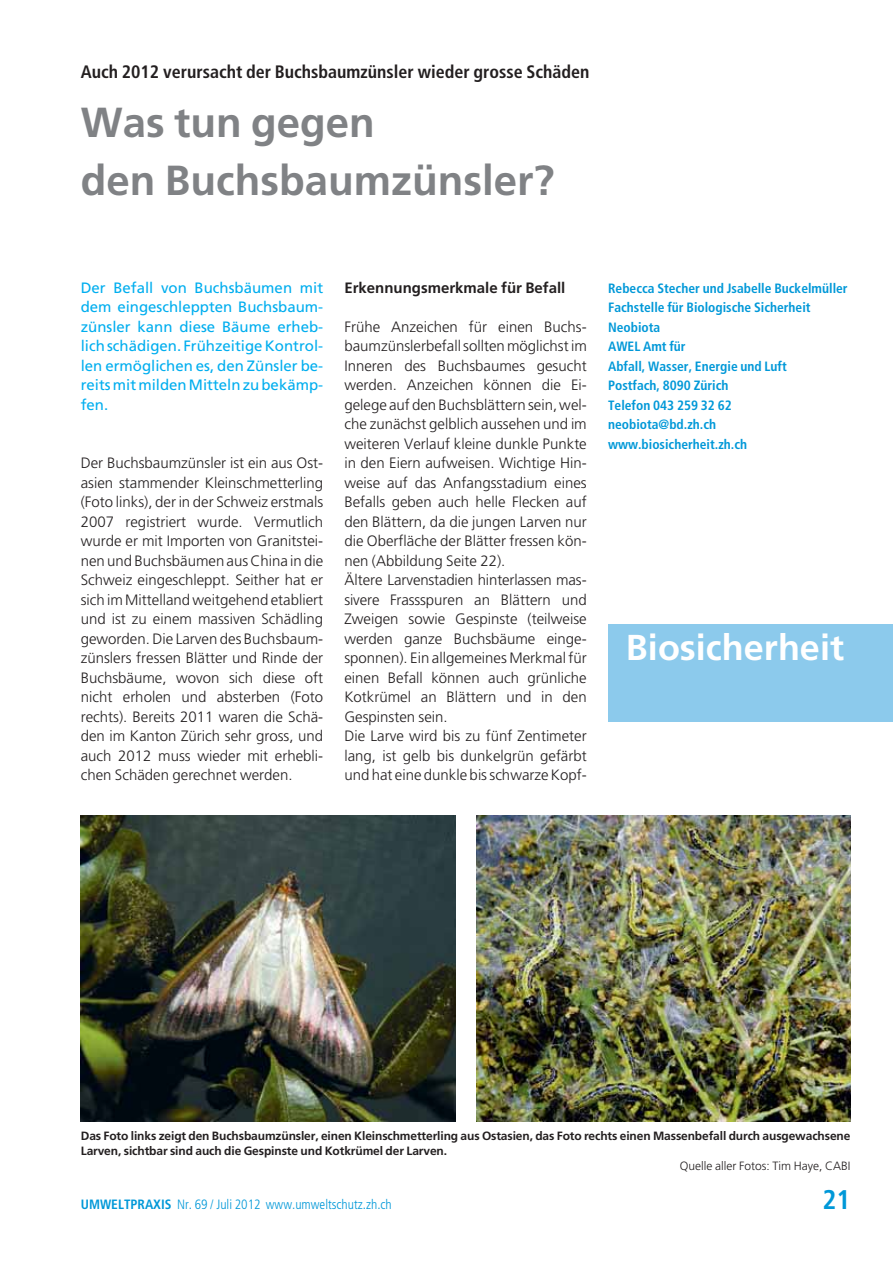
<style>
.page{position:relative;width:893px;height:1263px;background:#fff}
.page>*{position:absolute;margin:0;border:0;box-sizing:border-box;transform-origin:0 0}
.t1{font:700 42px/58.5px "Frutiger LT Std";color:#808285}
.t2{font:700 36px "Frutiger LT Std";color:#fff}
.t3{font:700 condensed 27px "Frutiger LT Std";color:#0098d8}
.t4{font:700 condensed 18px "Frutiger LT Std";color:#231f20}
.t5{font:300 15px/19.5px "Frutiger LT Std";color:#231f20;text-align:justify}
.t6{font:15px/19.5px "Frutiger LT Std";color:#00aeef;text-align:justify}
.t7{font:700 15px "Frutiger LT Std";color:#231f20}
.t8{font:700 condensed 13.5px/19.5px "Frutiger LT Std";color:#0098d8}
.t9{font:300 condensed 13.5px "Frutiger LT Std";color:#0098d8}
.t10{font:700 12px/15px "Frutiger LT Std";letter-spacing:-.01em;color:#231f20}
.t11{font:300 12px "Frutiger LT Std";color:#231f20}
.s1{font-weight:700}
</style>
<div class="page">
<div style="left:608px;top:624px;width:285px;height:97px;background:#8ccaec"></div>
<img style="left:81px;top:815px;width:374px;height:306px">
<img style="left:476px;top:815px;width:374px;height:306px">
<p class="t4" style="left:81px;top:63px;width:510px">Auch 2012 verursacht der Buchsbaumzünsler wieder grosse Schäden</p>
<h1 class="t1" style="left:81px;top:95px;width:475px">Was tun gegen<br>den Buchsbaumzünsler?</h1>
<p class="t6" style="left:81px;top:278px;width:244px">Der Befall von Buchsbäumen mit dem eingeschleppten Buchsbaum&shy;zünsler kann diese Bäume erheb&shy;lich schädigen. Frühzeitige Kontrol&shy;len ermöglichen es, den Zünsler be&shy;reits mit milden Mitteln zu bekämp&shy;fen.</p>
<p class="t5" style="left:81px;top:454px;width:244px">Der Buchsbaumzünsler ist ein aus Ost - asien stammender Kleinschmetterling (Foto links), der in der Schweiz erstmals 2007 registriert wurde. Vermutlich wurde er mit Importen von Granitstei&shy;nen und Buchsbäumen aus China in die Schweiz eingeschleppt. Seither hat er sich im Mittelland weitgehend etabliert und ist zu einem massiven Schädling geworden. Die Larven des Buchsbaum&shy;zünslers fressen Blätter und Rinde der Buchsbäume, wovon sich diese oft nicht erholen und absterben (Foto rechts). Bereits 2011 waren die Schä&shy;den im Kanton Zürich sehr gross, und auch 2012 muss wieder mit erhebli&shy;chen Schäden gerechnet werden.</p>
<p class="t7" style="left:344px;top:280px;width:222px">Erkennungsmerkmale für Befall</p>
<p class="t5" style="left:344px;top:317px;width:244px;text-align:left">Frühe Anzeichen für einen Buchs&shy;baumzünslerbefall sollten möglichst im Inneren des Buchsbaumes gesucht werden. Anzeichen können die Ei - gelege auf den Buchsblättern sein, wel&shy;che zunächst gelblich aussehen und im weiteren Verlauf kleine dunkle Punkte in den Eiern aufweisen. Wichtige Hin&shy;weise auf das Anfangsstadium eines Befalls geben auch helle Flecken auf den Blättern, da die jungen Larven nur die Oberfläche der Blätter fressen kön&shy;nen (Abbildung Seite 22).<br>Ältere Larvenstadien hinterlassen mas&shy;sivere Frass spuren an Blättern und Zweigen sowie Gespinste (teilweise werden ganze Buchsbäume einge&shy;sponnen). Ein allgemeines Merkmal für einen Befall können auch grünliche Kotkrümel an Blättern und in den Gespins ten sein.<br>Die Larve wird bis zu fünf Zentimeter lang, ist gelb bis dunkelgrün gefärbt und hat eine dunkle bis schwarze Kopf-</p>
<p class="t8" style="left:608px;top:279px;width:241px">Rebecca Stecher und Jsabelle Buckelmüller<br>Fachstelle für Biologische Sicherheit<br>Neobiota<br>AWEL Amt für<br>Abfall, Wasser, Energie und Luft<br>Postfach, 8090 Zürich<br>Telefon 043 259 32 62<br>neobiota@bd.zh.ch www.biosicherheit.zh.ch</p>
<h2 class="t2" style="left:626px;top:630px;width:220px">Biosicherheit</h2>
<p class="t10" style="left:81px;top:1129px;width:771px">Das Foto links zeigt den Buchsbaumzünsler, einen Kleinschmetterling aus Ostasien, das Foto rechts einen Massenbefall durch ausgewachsene<br>Larven, sichtbar sind auch die Gespinste und Kotkrümel der Larven.</p>
<p class="t11" style="left:680px;top:1160px;width:172px">Quelle aller Fotos: Tim Haye, CABI</p>
<p class="t9" style="left:81px;top:1198px;width:313px"><span class="s1">UMWELTPRAXIS</span> Nr. 69 / Juli 2012 www.umweltschutz.zh.ch</p>
<h3 class="t3" style="left:822px;top:1186px;width:30px">21</h3>
</div>
